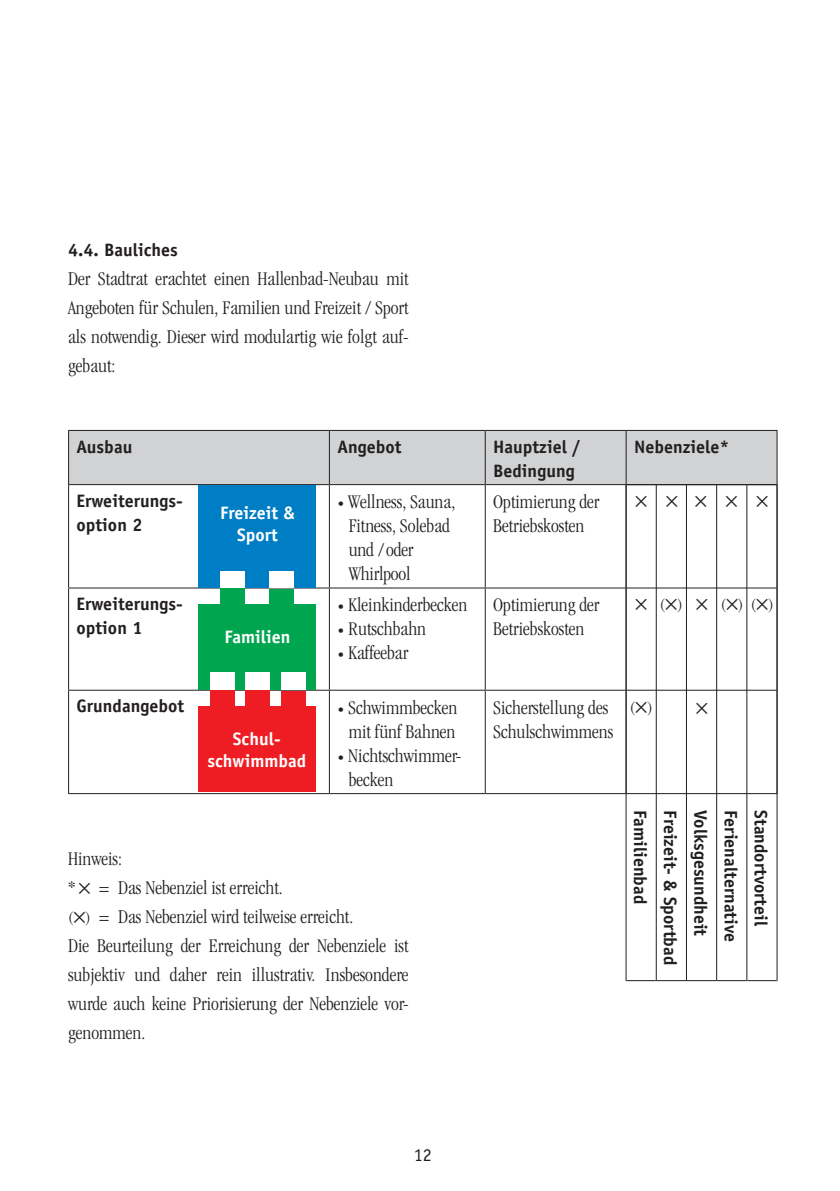
<style>
.page{position:relative;width:840px;height:1191px;background:#fff}
.page>*{position:absolute;margin:0;border:0;box-sizing:border-box;transform-origin:0 0}
.t1{font:300 condensed 20px/29px "Garamond";color:#231f20}
.t2{font:700 18px/24px "Officina Sans";color:#231f20}
.t3{font:700 18px/22px "Officina Sans";color:#fff;text-align:center}
.t4{font:18px "Officina Sans";color:#231f20}
.t5{font:300 condensed 16px "Garamond";color:#231f20}
.t6{font:16px "Zapf Dingbats ITC";color:#231f20}
.s1{font-size:14px}
.s2{font-size:16px}
</style>
<div class="page">
<hr style="left:68px;top:430px;width:261px;height:1px;background:#231f20">
<hr style="left:68px;top:431px;width:1px;height:53px;background:#231f20">
<hr style="left:625px;top:430px;width:152px;height:1px;background:#231f20">
<hr style="left:776px;top:431px;width:1px;height:53px;background:#231f20">
<hr style="left:68px;top:484px;width:261px;height:1px;background:#231f20">
<hr style="left:68px;top:485px;width:1px;height:102px;background:#231f20">
<hr style="left:329px;top:485px;width:1px;height:102px;background:#231f20">
<hr style="left:484px;top:485px;width:1px;height:102px;background:#231f20">
<hr style="left:68px;top:587px;width:261px;height:1px;background:#231f20">
<hr style="left:68px;top:588px;width:1px;height:101px;background:#231f20">
<hr style="left:329px;top:587px;width:156px;height:1px;background:#231f20">
<hr style="left:329px;top:588px;width:1px;height:101px;background:#231f20">
<hr style="left:485px;top:587px;width:140px;height:1px;background:#231f20">
<hr style="left:484px;top:588px;width:1px;height:101px;background:#231f20">
<hr style="left:625px;top:587px;width:152px;height:1px;background:#231f20">
<hr style="left:68px;top:689px;width:261px;height:1px;background:#231f20">
<hr style="left:68px;top:690px;width:1px;height:103px;background:#231f20">
<hr style="left:329px;top:689px;width:156px;height:1px;background:#231f20">
<hr style="left:329px;top:690px;width:1px;height:103px;background:#231f20">
<hr style="left:485px;top:689px;width:140px;height:1px;background:#231f20">
<hr style="left:484px;top:690px;width:1px;height:103px;background:#231f20">
<hr style="left:625px;top:689px;width:152px;height:1px;background:#231f20">
<hr style="left:68px;top:793px;width:261px;height:1px;background:#231f20">
<hr style="left:329px;top:793px;width:156px;height:1px;background:#231f20">
<hr style="left:485px;top:793px;width:140px;height:1px;background:#231f20">
<hr style="left:625px;top:793px;width:152px;height:1px;background:#231f20">
<div style="left:198px;top:706px;width:117px;height:86px;background:#ee1d23"></div>
<div style="left:198px;top:604px;width:117px;height:86px;background:#00a54f"></div>
<div style="left:198px;top:485px;width:117px;height:102px;background:#007ec5"></div>
<div style="left:220px;top:588px;width:25px;height:19px;background:#00a54f"></div>
<div style="left:220px;top:571px;width:25px;height:16px;background:#fff"></div>
<div style="left:268px;top:571px;width:25px;height:16px;background:#fff"></div>
<div style="left:268px;top:588px;width:25px;height:21px;background:#00a54f"></div>
<div style="left:210px;top:690px;width:25px;height:23px;background:#ee1d23"></div>
<div style="left:210px;top:672px;width:25px;height:18px;background:#fff"></div>
<div style="left:245px;top:690px;width:25px;height:25px;background:#ee1d23"></div>
<div style="left:245px;top:672px;width:25px;height:17px;background:#fff"></div>
<div style="left:280px;top:690px;width:25px;height:23px;background:#ee1d23"></div>
<div style="left:280px;top:672px;width:25px;height:18px;background:#fff"></div>
<hr style="left:776px;top:484px;width:1px;height:497px;background:#231f20">
<svg style="left:747px;top:980px;width:29px;height:1px"></svg>
<hr style="left:746px;top:484px;width:1px;height:497px;background:#231f20">
<hr style="left:716px;top:980px;width:30px;height:1px;background:#231f20">
<hr style="left:715px;top:484px;width:1px;height:497px;background:#231f20">
<hr style="left:685px;top:484px;width:1px;height:497px;background:#231f20">
<hr style="left:655px;top:484px;width:1px;height:497px;background:#231f20">
<div style="left:69px;top:430px;width:707px;height:55px;background:#d1d2d4"></div>
<svg style="left:626px;top:980px;width:89px;height:1px"></svg>
<hr style="left:625px;top:484px;width:1px;height:497px;background:#231f20">
<p class="t2" style="left:68px;top:237px;width:111px">4.4. Bauliches</p>
<p class="t1" style="left:68px;top:264px;width:342px;text-align:justify">Der Stadtrat erachtet einen Hallenbad-Neubau mit Angeboten für Schulen, Familien und Freizeit / Sport als notwendig. Dieser wird modulartig wie folgt auf&shy;gebaut:</p>
<p class="t2" style="left:77px;top:434px;width:57px">Ausbau</p>
<p class="t2" style="left:337px;top:434px;width:66px">Angebot</p>
<p class="t2" style="left:493px;top:434px;width:88px">Hauptziel /<br>Bedingung</p>
<p class="t2" style="left:633px;top:434px;width:97px">Nebenziele*</p>
<p class="t2" style="left:77px;top:488px;width:108px">Erweiterungs&shy;option 2</p>
<p class="t1" style="left:348px;top:490px;width:108px;line-height:24px;text-indent:-11px"><span class="s1">•</span> Wellness, Sauna,<br>Fitness, Solebad und /oder<br>Whirlpool</p>
<p class="t1" style="left:493px;top:490px;width:108px;line-height:24px">Optimierung der<br>Betriebskosten</p>
<p class="t2" style="left:77px;top:592px;width:108px">Erweiterungs&shy;option 1</p>
<p class="t1" style="left:337px;top:590px;width:131px"><span class="s1">•</span> Kleinkinderbecken</p>
<p class="t6" style="left:665px;top:494px;width:104px">✕✕✕✕</p>
<p class="t3" style="left:220px;top:501px;width:76px">Freizeit &amp;<br>Sport</p>
<p class="t1" style="left:493px;top:593px;width:108px;line-height:24px">Optimierung der<br>Betriebskosten</p>
<p class="t5" style="left:635px;top:596px;width:49px">✕ (✕)</p>
<p class="t5" style="left:720px;top:596px;width:54px">(✕) (✕)</p>
<p class="t1" style="left:337px;top:614px;width:90px"><span class="s1">•</span> Rutschbahn</p>
<p class="t1" style="left:337px;top:638px;width:72px"><span class="s1">•</span> Kaffeebar</p>
<p class="t3" style="left:224px;top:625px;width:68px">Familien</p>
<p class="t2" style="left:77px;top:694px;width:109px">Grundangebot</p>
<p class="t1" style="left:337px;top:695px;width:121px;line-height:24px;text-align:center"><span class="s1">•</span> Schwimmbecken mit fünf Bahnen</p>
<p class="t1" style="left:348px;top:743px;width:114px;line-height:24px;text-indent:-11px"><span class="s1">•</span> Nichtschwimmer&shy;becken</p>
<p class="t3" style="left:207px;top:728px;width:100px">Schul&shy;schwimmbad</p>
<p class="t1" style="left:68px;top:844px;width:342px">Hinweis:<br>* ✕ = Das Nebenziel ist erreicht.<br><span class="s2">(</span>✕<span class="s2">)</span> = Das Nebenziel wird teilweise erreicht.<br>Die Beurteilung der Erreichung der Nebenziele ist subjektiv und daher rein illustrativ. Insbesondere wurde auch keine Priorisierung der Nebenziele vor&shy;genommen.</p>
<p class="t1" style="left:493px;top:695px;width:121px;line-height:24px">Sicherstellung des<br>Schulschwimmens</p>
<p class="t5" style="left:629px;top:699px;width:24px">(✕)</p>
<p class="t2" style="left:652px;top:810px;width:95px;rotate:90deg">Familienbad</p>
<p class="t2" style="left:682px;top:810px;width:156px;rotate:90deg">Freizeit- &amp; Sportbad</p>
<p class="t2" style="left:712px;top:810px;width:127px;rotate:90deg">Volksgesundheit</p>
<p class="t2" style="left:742px;top:810px;width:133px;rotate:90deg">Ferienalternative</p>
<p class="t2" style="left:772px;top:810px;width:117px;rotate:90deg">Standortvorteil</p>
<p class="t4" style="left:413px;top:1144px;width:19px">12</p>
</div>
